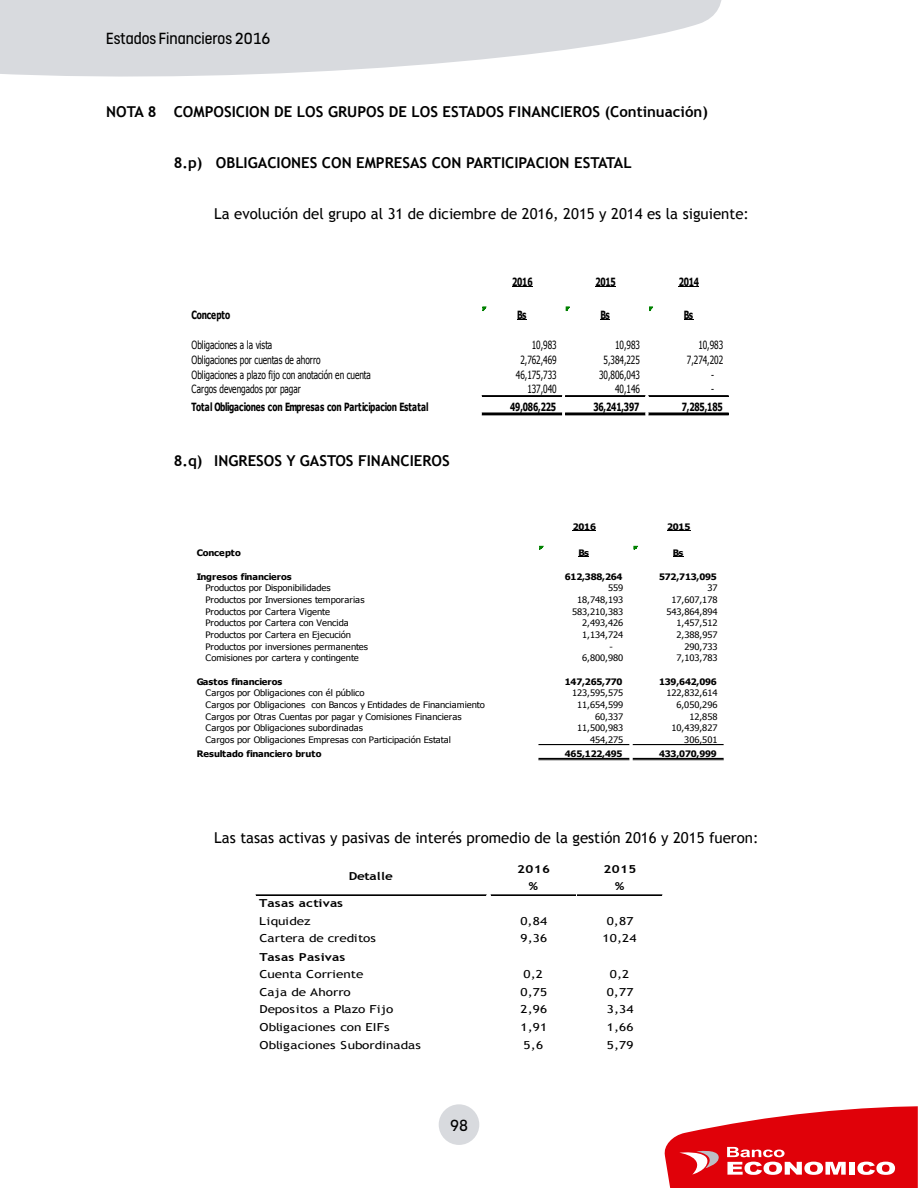
<style>
.page{position:relative;width:918px;height:1188px;background:#fff}
.page>*{position:absolute;margin:0;border:0;box-sizing:border-box;transform-origin:0 0}
.t1{font:18px "FS Dillon";color:#000}
.t2{font:700 15px "Trebuchet MS";color:#000}
.t3{font:15px "Trebuchet MS";color:#000}
.t4{font:11.25px "Tahoma";letter-spacing:-.005em;color:#000;scale:.73 1}
.t5{font:700 11.25px "Tahoma";letter-spacing:.005em;color:#000;scale:.73 1}
.t6{font:700 11.25px "Tahoma";letter-spacing:-.02em;color:#000;scale:.73 1}
.t7{font:700 11.25px "Tahoma";color:#000;scale:.73 1}
.t8{font:10.95px "Trebuchet MS";color:#000;scale:1.23 1}
.t9{font:700 10.95px "Trebuchet MS";letter-spacing:.01em;color:#000;scale:1.23 1}
.t10{font:8.85px "Tahoma";letter-spacing:-.005em;color:#000;scale:1.05 1}
.t11{font:700 8.85px "Tahoma";letter-spacing:-.02em;color:#000;scale:1.05 1}
.t12{font:700 8.85px "Tahoma";letter-spacing:.005em;color:#000;scale:1.05 1}
.t13{font:700 8.85px "Tahoma";color:#000;scale:1.05 1}
</style>
<div class="page">
<div style="left:439px;top:1104px;width:40px;height:41px;background:#d8dade;border-radius:50%"></div>
<svg style="left:0;top:0;width:722px;height:77px;fill:#d8dade"></svg>
<svg style="left:664px;top:1106px;width:254px;height:82px"></svg>
<svg style="left:649px;top:307px;width:4px;height:4px"></svg>
<svg style="left:512px;top:286px;width:20px;height:1px"></svg>
<svg style="left:595px;top:286px;width:21px;height:1px"></svg>
<svg style="left:679px;top:286px;width:20px;height:1px"></svg>
<hr style="left:482px;top:395px;width:80px;height:1px;background:#000">
<hr style="left:482px;top:396px;width:80px;height:1px;background:#000">
<hr style="left:566px;top:395px;width:79px;height:1px;background:#000">
<hr style="left:566px;top:396px;width:79px;height:1px;background:#000">
<hr style="left:482px;top:413px;width:80px;height:1px;background:#000">
<hr style="left:482px;top:415px;width:80px;height:1px;background:#000">
<hr style="left:566px;top:413px;width:79px;height:1px;background:#000">
<hr style="left:566px;top:415px;width:79px;height:1px;background:#000">
<hr style="left:649px;top:395px;width:79px;height:1px;background:#000">
<hr style="left:649px;top:396px;width:79px;height:1px;background:#000">
<hr style="left:649px;top:413px;width:79px;height:1px;background:#000">
<hr style="left:649px;top:415px;width:79px;height:1px;background:#000">
<svg style="left:634px;top:546px;width:4px;height:4px"></svg>
<svg style="left:573px;top:530px;width:23px;height:1px"></svg>
<svg style="left:667px;top:530px;width:23px;height:1px"></svg>
<hr style="left:539px;top:744px;width:90px;height:1px;background:#000">
<hr style="left:539px;top:745px;width:90px;height:1px;background:#000">
<hr style="left:539px;top:758px;width:90px;height:1px;background:#000">
<hr style="left:539px;top:759px;width:90px;height:1px;background:#000">
<hr style="left:633px;top:744px;width:90px;height:1px;background:#000">
<hr style="left:633px;top:745px;width:90px;height:1px;background:#000">
<hr style="left:633px;top:758px;width:90px;height:1px;background:#000">
<hr style="left:633px;top:759px;width:90px;height:1px;background:#000">
<hr style="left:256px;top:895px;width:230px;height:1px;background:#000">
<hr style="left:491px;top:895px;width:84px;height:1px;background:#000">
<hr style="left:578px;top:895px;width:84px;height:1px;background:#000">
<h1 class="t1" style="left:106px;top:27px;width:166px">Estados Financieros 2016</h1>
<h2 class="t2" style="left:106px;top:103px;width:603px">NOTA 8 COMPOSICION DE LOS GRUPOS DE LOS ESTADOS FINANCIEROS (Continuación)</h2>
<h2 class="t2" style="left:174px;top:154px;width:459px">8.p) OBLIGACIONES CON EMPRESAS CON PARTICIPACION ESTATAL</h2>
<h2 class="t3" style="left:214px;top:205px;width:536px">La evolución del grupo al 31 de diciembre de 2016, 2015 y 2014 es la siguiente:</h2>
<p class="t6" style="left:512px;top:274px;width:30px">2016</p>
<p class="t6" style="left:595px;top:274px;width:30px">2015</p>
<p class="t6" style="left:679px;top:274px;width:30px">2014</p>
<p class="t7" style="left:192px;top:307px;width:55px">Concepto</p>
<p class="t6" style="left:517px;top:307px;width:14px">Bs</p>
<p class="t6" style="left:600px;top:307px;width:14px">Bs</p>
<p class="t6" style="left:684px;top:307px;width:14px">Bs</p>
<p class="t4" style="left:192px;top:337px;width:112px">Obligaciones a la vista</p>
<p class="t4" style="left:532px;top:337px;width:36px">10,983</p>
<p class="t4" style="left:615px;top:337px;width:36px">10,983</p>
<p class="t4" style="left:698px;top:337px;width:36px">10,983</p>
<p class="t4" style="left:192px;top:352px;width:178px">Obligaciones por cuentas de ahorro</p>
<p class="t4" style="left:520px;top:352px;width:51px">2,762,469</p>
<p class="t4" style="left:604px;top:352px;width:51px">5,384,225</p>
<p class="t4" style="left:687px;top:352px;width:51px">7,274,202</p>
<p class="t4" style="left:192px;top:367px;width:247px">Obligaciones a plazo fijo con anotación en cuenta</p>
<p class="t4" style="left:516px;top:367px;width:57px">46,175,733</p>
<p class="t4" style="left:599px;top:367px;width:57px">30,806,043</p>
<p class="t4" style="left:711px;top:367px;width:6px">-</p>
<p class="t4" style="left:192px;top:382px;width:151px">Cargos devengados por pagar</p>
<p class="t4" style="left:527px;top:382px;width:42px">137,040</p>
<p class="t4" style="left:615px;top:382px;width:36px">40,146</p>
<p class="t4" style="left:711px;top:382px;width:6px">-</p>
<p class="t5" style="left:192px;top:399px;width:326px">Total Obligaciones con Empresas con Participacion Estatal</p>
<p class="t6" style="left:510px;top:399px;width:64px">49,086,225</p>
<p class="t6" style="left:593px;top:399px;width:64px">36,241,397</p>
<p class="t6" style="left:682px;top:399px;width:57px">7,285,185</p>
<h2 class="t2" style="left:174px;top:451px;width:277px">8.q) INGRESOS Y GASTOS FINANCIEROS</h2>
<p class="t11" style="left:573px;top:520px;width:24px">2016</p>
<p class="t11" style="left:667px;top:520px;width:24px">2015</p>
<p class="t13" style="left:197px;top:546px;width:43px">Concepto</p>
<p class="t11" style="left:579px;top:546px;width:12px">Bs</p>
<p class="t11" style="left:673px;top:546px;width:12px">Bs</p>
<p class="t13" style="left:197px;top:570px;width:92px">Ingresos financieros</p>
<p class="t11" style="left:565px;top:570px;width:57px">612,388,264</p>
<p class="t11" style="left:659px;top:570px;width:57px">572,713,095</p>
<p class="t10" style="left:206px;top:582px;width:121px">Productos por Disponibilidades</p>
<p class="t10" style="left:608px;top:582px;width:16px">559</p>
<p class="t10" style="left:707px;top:582px;width:11px">37</p>
<p class="t10" style="left:206px;top:594px;width:153px">Productos por Inversiones temporarias</p>
<p class="t10" style="left:577px;top:594px;width:45px">18,748,193</p>
<p class="t10" style="left:671px;top:594px;width:45px">17,607,178</p>
<p class="t10" style="left:206px;top:605px;width:120px">Productos por Cartera Vigente</p>
<p class="t10" style="left:572px;top:605px;width:50px">583,210,383</p>
<p class="t10" style="left:666px;top:605px;width:50px">543,864,894</p>
<p class="t10" style="left:206px;top:617px;width:138px">Productos por Cartera con Vencida</p>
<p class="t10" style="left:582px;top:617px;width:41px">2,493,426</p>
<p class="t10" style="left:676px;top:617px;width:41px">1,457,512</p>
<p class="t10" style="left:206px;top:629px;width:140px">Productos por Cartera en Ejecución</p>
<p class="t10" style="left:582px;top:629px;width:41px">1,134,724</p>
<p class="t10" style="left:676px;top:629px;width:41px">2,388,957</p>
<p class="t10" style="left:206px;top:640px;width:156px">Productos por inversiones permanentes</p>
<p class="t10" style="left:609px;top:640px;width:5px">-</p>
<p class="t10" style="left:684px;top:640px;width:33px">290,733</p>
<p class="t10" style="left:206px;top:652px;width:147px">Comisiones por cartera y contingente</p>
<p class="t10" style="left:582px;top:652px;width:41px">6,800,980</p>
<p class="t10" style="left:676px;top:652px;width:41px">7,103,783</p>
<p class="t12" style="left:197px;top:675px;width:83px">Gastos financieros</p>
<p class="t11" style="left:565px;top:675px;width:57px">147,265,770</p>
<p class="t11" style="left:659px;top:675px;width:57px">139,642,096</p>
<p class="t10" style="left:206px;top:687px;width:153px">Cargos por Obligaciones con él público</p>
<p class="t10" style="left:572px;top:687px;width:50px">123,595,575</p>
<p class="t10" style="left:666px;top:687px;width:50px">122,832,614</p>
<p class="t10" style="left:206px;top:699px;width:268px">Cargos por Obligaciones con Bancos y Entidades de Financiamiento</p>
<p class="t10" style="left:577px;top:699px;width:45px">11,654,599</p>
<p class="t10" style="left:676px;top:699px;width:41px">6,050,296</p>
<p class="t10" style="left:206px;top:710px;width:245px">Cargos por Otras Cuentas por pagar y Comisiones Financieras</p>
<p class="t10" style="left:595px;top:710px;width:28px">60,337</p>
<p class="t10" style="left:689px;top:710px;width:28px">12,858</p>
<p class="t10" style="left:206px;top:722px;width:152px">Cargos por Obligaciones subordinadas</p>
<p class="t10" style="left:577px;top:722px;width:45px">11,500,983</p>
<p class="t10" style="left:671px;top:722px;width:45px">10,439,827</p>
<p class="t10" style="left:206px;top:734px;width:235px">Cargos por Obligaciones Empresas con Participación Estatal</p>
<p class="t10" style="left:590px;top:734px;width:33px">454,275</p>
<p class="t10" style="left:684px;top:734px;width:33px">306,501</p>
<p class="t12" style="left:197px;top:747px;width:120px">Resultado financiero bruto</p>
<p class="t11" style="left:565px;top:747px;width:57px">465,122,495</p>
<p class="t11" style="left:659px;top:747px;width:57px">433,070,999</p>
<h2 class="t3" style="left:214px;top:829px;width:546px">Las tasas activas y pasivas de interés promedio de la gestión 2016 y 2015 fueron:</h2>
<p class="t9" style="left:517px;top:862px;width:28px">2016</p>
<p class="t9" style="left:604px;top:862px;width:28px">2015</p>
<p class="t9" style="left:529px;top:879px;width:9px">%</p>
<p class="t9" style="left:615px;top:879px;width:9px">%</p>
<p class="t9" style="left:259px;top:897px;width:70px">Tasas activas</p>
<p class="t8" style="left:259px;top:914px;width:43px">Liquidez</p>
<p class="t8" style="left:520px;top:914px;width:23px">0,84</p>
<p class="t8" style="left:607px;top:914px;width:23px">0,87</p>
<p class="t8" style="left:259px;top:932px;width:96px">Cartera de creditos</p>
<p class="t8" style="left:520px;top:932px;width:23px">9,36</p>
<p class="t8" style="left:603px;top:932px;width:29px">10,24</p>
<p class="t9" style="left:259px;top:950px;width:71px">Tasas Pasivas</p>
<p class="t8" style="left:259px;top:968px;width:86px">Cuenta Corriente</p>
<p class="t8" style="left:524px;top:968px;width:17px">0,2</p>
<p class="t8" style="left:610px;top:968px;width:17px">0,2</p>
<p class="t8" style="left:259px;top:985px;width:76px">Caja de Ahorro</p>
<p class="t8" style="left:520px;top:985px;width:23px">0,75</p>
<p class="t8" style="left:607px;top:985px;width:23px">0,77</p>
<p class="t8" style="left:259px;top:1003px;width:111px">Depositos a Plazo Fijo</p>
<p class="t8" style="left:520px;top:1003px;width:23px">2,96</p>
<p class="t8" style="left:607px;top:1003px;width:23px">3,34</p>
<p class="t8" style="left:259px;top:1021px;width:107px">Obligaciones con EIFs</p>
<p class="t8" style="left:520px;top:1021px;width:23px">1,91</p>
<p class="t8" style="left:607px;top:1021px;width:23px">1,66</p>
<p class="t8" style="left:259px;top:1039px;width:133px">Obligaciones Subordinadas</p>
<p class="t8" style="left:524px;top:1039px;width:17px">5,6</p>
<p class="t8" style="left:607px;top:1039px;width:23px">5,79</p>
<p class="t9" style="left:349px;top:869px;width:37px">Detalle</p>
<h1 class="t1" style="left:450px;top:1114px;width:19px">98</h1>
</div>
